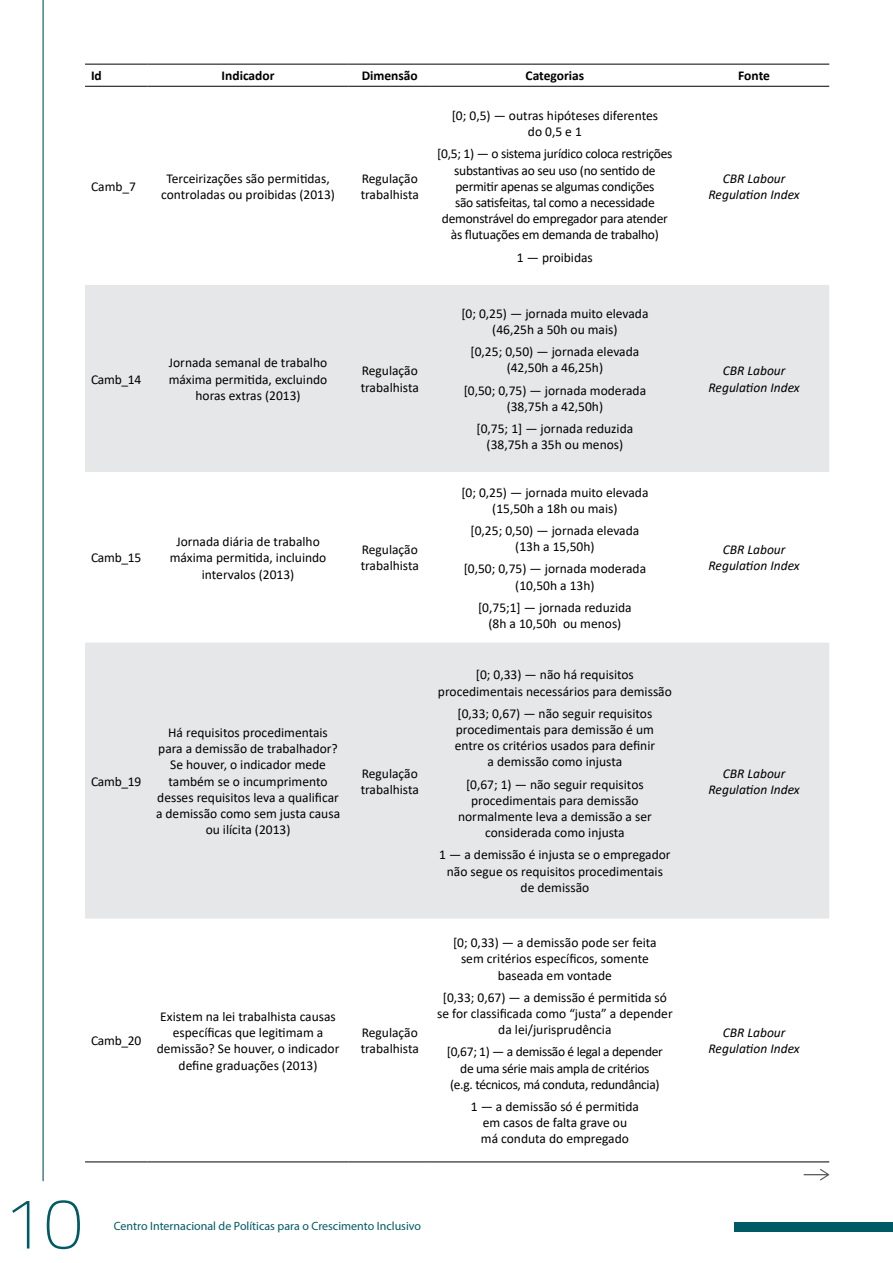
<style>
.page{position:relative;width:893px;height:1263px;background:#fff}
.page>*{position:absolute;margin:0;border:0;box-sizing:border-box;transform-origin:0 0}
.t1{font:100 72px "Titillium";color:#005a63}
.t2{font:13.5px/16.2px "Calibri";color:#000;text-align:center}
.t3{font:13.5px/16.2px "Calibri";letter-spacing:-.02em;color:#000;text-align:center}
.t4{font:italic 13.5px/16.2px "Calibri";color:#000;text-align:center}
.t5{font:13.5px/16.2px "Calibri";letter-spacing:-.025em;color:#000;text-align:center}
.t6{font:700 13.5px "Calibri";color:#000}
.Rodape{font:12px "Myriad Pro";color:#005a63}
</style>
<div class="page">
<hr style="left:43px;top:0;width:1px;height:1181px;background:#005a63">
<div style="left:734px;top:1222px;width:159px;height:10px;background:#005a63"></div>
<svg style="left:85px;top:285px;width:744px;height:633px;fill:#e6e7e8"></svg>
<hr style="left:85px;top:64px;width:62px;height:1px;background:#000">
<hr style="left:147px;top:64px;width:202px;height:1px;background:#000">
<hr style="left:349px;top:64px;width:82px;height:1px;background:#000">
<hr style="left:431px;top:64px;width:248px;height:1px;background:#000">
<hr style="left:679px;top:64px;width:150px;height:1px;background:#000">
<hr style="left:85px;top:86px;width:62px;height:1px;background:#000">
<hr style="left:147px;top:86px;width:202px;height:1px;background:#000">
<hr style="left:349px;top:86px;width:82px;height:1px;background:#000">
<hr style="left:431px;top:86px;width:248px;height:1px;background:#000">
<hr style="left:679px;top:86px;width:150px;height:1px;background:#000">
<hr style="left:85px;top:1161px;width:62px;height:1px;background:#000">
<hr style="left:147px;top:1161px;width:202px;height:1px;background:#000">
<hr style="left:349px;top:1161px;width:82px;height:1px;background:#000">
<hr style="left:431px;top:1161px;width:248px;height:1px;background:#000">
<hr style="left:679px;top:1161px;width:150px;height:1px;background:#000">
<svg style="left:803px;top:1169px;width:26px;height:11px"></svg>
<p class="t6" style="left:91px;top:66px;width:12px">Id</p>
<p class="t6" style="left:222px;top:66px;width:54px">Indicador</p>
<p class="t6" style="left:362px;top:66px;width:58px">Dimensão</p>
<p class="t6" style="left:526px;top:66px;width:60px">Categorias</p>
<p class="t6" style="left:738px;top:66px;width:33px">Fonte</p>
<p class="t2" style="left:91px;top:178px;width:47px">Camb_7</p>
<p class="t2" style="left:161px;top:170px;width:175px">Terceirizações são permitidas, controladas ou proibidas (2013)</p>
<p class="t2" style="left:361px;top:170px;width:60px;text-align:left">Regulação trabalhista</p>
<p class="t2" style="left:91px;top:371px;width:52px">Camb_14</p>
<p class="t2" style="left:169px;top:354px;width:160px">Jornada semanal de trabalho máxima permitida, excluindo horas extras (2013)</p>
<p class="t2" style="left:361px;top:362px;width:60px;text-align:left">Regulação trabalhista</p>
<p class="t2" style="left:91px;top:549px;width:52px">Camb_15</p>
<p class="t2" style="left:170px;top:533px;width:158px">Jornada diária de trabalho máxima permitida, incluindo intervalos (2013)</p>
<p class="t2" style="left:361px;top:541px;width:60px;text-align:left">Regulação trabalhista</p>
<p class="t2" style="left:91px;top:773px;width:52px">Camb_19</p>
<p class="t2" style="left:156px;top:724px;width:186px">Há requisitos procedimentais para a demissão de trabalhador?<br>Se houver, o indicador mede também se o incumprimento desses requisitos leva a qualificar a demissão como sem justa causa ou ilícita (2013)</p>
<p class="t2" style="left:361px;top:764px;width:60px;text-align:left">Regulação trabalhista</p>
<p class="t2" style="left:91px;top:1032px;width:52px">Camb_20</p>
<p class="t2" style="left:157px;top:1008px;width:184px">Existem na lei trabalhista causas específicas que legitimam a demissão? Se houver, o indicador define graduações (2013)</p>
<p class="t2" style="left:361px;top:1024px;width:60px;text-align:left">Regulação trabalhista</p>
<p class="t2" style="left:452px;top:107px;width:208px">[0; 0,5) — outras hipóteses diferentes do 0,5 e 1</p>
<p class="t3" style="left:437px;top:145px;width:237px">[0,5; 1) — o sistema jurídico coloca restrições substantivas ao seu uso (no sentido de permitir apenas se algumas condições<br>são satisfeitas, tal como a necessidade demonstrável do empregador para atender às flutuações em demanda de trabalho)</p>
<p class="t2" style="left:517px;top:249px;width:77px">1 — proibidas</p>
<p class="t2" style="left:461px;top:305px;width:189px">[0; 0,25) — jornada muito elevada (46,25h a 50h ou mais)</p>
<p class="t2" style="left:471px;top:343px;width:170px">[0,25; 0,50) — jornada elevada (42,50h a 46,25h)</p>
<p class="t2" style="left:464px;top:382px;width:184px">[0,50; 0,75) — jornada moderada (38,75h a 42,50h)</p>
<p class="t2" style="left:477px;top:420px;width:158px">[0,75; 1] — jornada reduzida (38,75h a 35h ou menos)</p>
<p class="t2" style="left:461px;top:484px;width:189px">[0; 0,25) — jornada muito elevada (15,50h a 18h ou mais)</p>
<p class="t2" style="left:471px;top:522px;width:170px">[0,25; 0,50) — jornada elevada (13h a 15,50h)</p>
<p class="t2" style="left:464px;top:560px;width:184px">[0,50; 0,75) — jornada moderada (10,50h a 13h)</p>
<p class="t2" style="left:478px;top:599px;width:155px">[0,75;1] — jornada reduzida (8h a 10,50h ou menos)</p>
<p class="t2" style="left:438px;top:666px;width:235px">[0; 0,33) — não há requisitos procedimentais necessários para demissão</p>
<p class="t2" style="left:455px;top:705px;width:202px">[0,33; 0,67) — não seguir requisitos procedimentais para demissão é um entre os critérios usados para definir a demissão como injusta</p>
<p class="t2" style="left:458px;top:776px;width:195px">[0,67; 1) — não seguir requisitos procedimentais para demissão normalmente leva a demissão a ser considerada como injusta</p>
<p class="t2" style="left:439px;top:846px;width:233px">1 — a demissão é injusta se o empregador não segue os requisitos procedimentais de demissão</p>
<p class="t2" style="left:453px;top:934px;width:205px">[0; 0,33) — a demissão pode ser feita sem critérios específicos, somente baseada em vontade</p>
<p class="t2" style="left:437px;top:989px;width:237px">[0,33; 0,67) — a demissão é permitida só se for classificada como “justa” a depender da lei/jurisprudência</p>
<p class="t5" style="left:447px;top:1043px;width:217px">[0,67; 1) — a demissão é legal a depender de uma série mais ampla de critérios<br>(e.g. técnicos, má conduta, redundância)</p>
<p class="t2" style="left:471px;top:1098px;width:170px">1 — a demissão só é permitida em casos de falta grave ou<br>má conduta do empregado</p>
<p class="t4" style="left:708px;top:170px;width:93px">CBR Labour<br>Regulation Index</p>
<p class="t4" style="left:708px;top:362px;width:93px">CBR Labour<br>Regulation Index</p>
<p class="t4" style="left:708px;top:541px;width:93px">CBR Labour<br>Regulation Index</p>
<p class="t4" style="left:708px;top:764px;width:93px">CBR Labour<br>Regulation Index</p>
<p class="t4" style="left:708px;top:1024px;width:93px">CBR Labour<br>Regulation Index</p>
<p class="t1" style="left:3px;top:1172px;width:82px">10</p>
<p class="Rodape" style="left:114px;top:1219px;width:309px">Centro Internacional de Políticas para o Crescimento Inclusivo</p>
</div>
